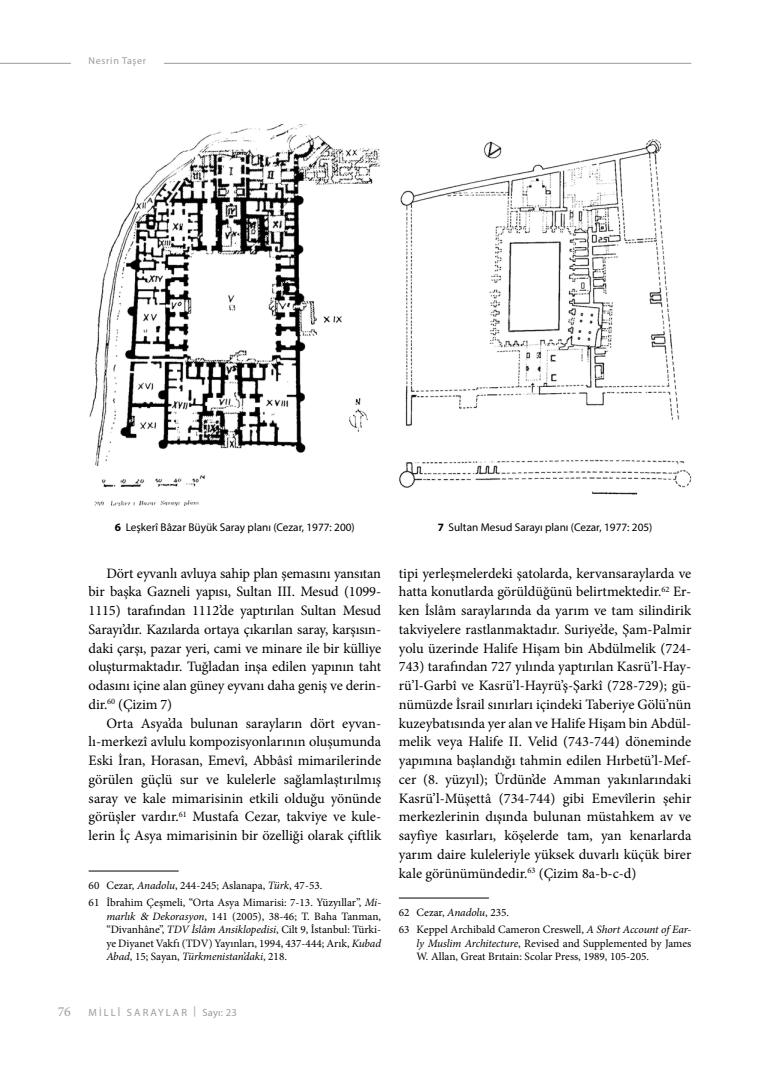
<style>
.page{position:relative;width:780px;height:1081px;background:#fff}
.page>*{position:absolute;margin:0;border:0;box-sizing:border-box;transform-origin:0 0}
.t1{font:14.38px/18.8px "Minion Pro";color:#000;text-align:justify}
.t2{font:13.75px "Minion Pro";color:#9c9b9b}
.t3{font:11.25px/13.5px "Minion Pro";color:#000}
.t4{font:11.25px "Myriad Pro";color:#000}
.t5{font:10.5px "Myriad Pro";letter-spacing:.2em;color:#9c9b9b}
.t6{font:10px "Myriad Pro";letter-spacing:.07em;color:#9c9b9b}
.s1{font-weight:700}
.s2{font-style:italic}
</style>
<div class="page">
<hr style="left:164px;top:63px;width:527px;height:1px;background:#9c9b9b">
<hr style="left:0;top:63px;width:71px;height:1px;background:#9c9b9b">
<hr style="left:89px;top:870px;width:90px;height:1px;background:#000">
<hr style="left:399px;top:897px;width:90px;height:1px;background:#000">
<img style="left:89px;top:124px;width:291px;height:382px">
<img style="left:399px;top:139px;width:292px;height:356px">
<p class="t6" style="left:89px;top:54px;width:59px">Nesrin Taşer</p>
<p class="t4" style="left:115px;top:520px;width:241px"><span class="s1">6</span> Leşkerî Bâzar Büyük Saray planı (Cezar, 1977: 200)</p>
<p class="t4" style="left:438px;top:520px;width:216px"><span class="s1">7</span> Sultan Mesud Sarayı planı (Cezar, 1977: 205)</p>
<p class="t1" style="left:89px;top:563px;width:294px;text-indent:18px">Dört eyvanlı avluya sahip plan şemasını yansıtan bir başka Gazneli yapısı, Sultan III. Mesud (1099- 1115) tarafından 1112’de yaptırılan Sultan Mesud Sarayı’dır. Kazılarda ortaya çıkarılan saray, karşısın&shy;daki çarşı, pazar yeri, cami ve minare ile bir külliye oluşturmaktadır. Tuğladan inşa edilen yapının taht odasını içine alan güney eyvanı daha geniş ve derin&shy;dir.<sup>60</sup> (Çizim 7)</p>
<p class="t1" style="left:89px;top:713px;width:294px;text-indent:18px">Orta Asya’da bulunan sarayların dört eyvan&shy;lı-merkezî avlulu kompozisyonlarının oluşumunda Eski İran, Horasan, Emevî, Abbâsî mimarilerinde görülen güçlü sur ve kulelerle sağlamlaştırılmış saray ve kale mimarisinin etkili olduğu yönünde görüşler vardır.<sup>61</sup> Mustafa Cezar, takviye ve kule&shy;lerin İç Asya mimarisinin bir özelliği olarak çiftlik</p>
<p class="t3" style="left:89px;top:876px;width:294px;line-height:17.8px">60 Cezar, <span class="s2">Anadolu</span>, 244-245; Aslanapa, <span class="s2">Türk</span>, 47-53.<br>61 İbrahim Çeşmeli, “Orta Asya Mimarisi: 7-13. Yüzyıllar”, <span class="s2">Mi-</span></p>
<p class="t3" style="left:106px;top:909px;width:276px;text-align:justify"><span class="s2">marlık</span> <span class="s2">&amp;</span> <span class="s2">Dekorasyon</span>, 141 (2005), 38-46; T. Baha Tanman, “Divanhâne”, <span class="s2">TDV İslâm Ansiklopedisi</span>, Cilt 9, İstanbul: Türki&shy;ye Diyanet Vakfı (TDV) Yayınları, 1994, 437-444; Arık, <span class="s2">Kubad Abad</span>, 15; Sayan, <span class="s2">Türkmenistan’daki</span>, 218.</p>
<p class="t2" style="left:58px;top:1003px;width:15px">76</p>
<p class="t5" style="left:89px;top:1006px;width:150px">MİLLÎ SARAYLAR | Sayı: 23</p>
<p class="t1" style="left:399px;top:563px;width:294px">tipi yerleşmelerdeki şatolarda, kervansaraylarda ve hatta konutlarda görüldüğünü belirtmektedir.<sup>62</sup> Er&shy;ken İslâm saraylarında da yarım ve tam silindirik takviyelere rastlanmaktadır. Suriye’de, Şam-Palmir yolu üzerinde Halife Hişam bin Abdülmelik (724- 743) tarafından 727 yılında yaptırılan Kasrü’l-Hay&shy;rü’l-Garbî ve Kasrü’l-Hayrü’ş-Şarkî (728-729); gü&shy;nümüzde İsrail sınırları içindeki Taberiye Gölü’nün kuzeybatısında yer alan ve Halife Hişam bin Abdül&shy;melik veya Halife II. Velid (743-744) döneminde yapımına başlandığı tahmin edilen Hırbetü’l-Mef&shy;cer (8. yüzyıl); Ürdün’de Amman yakınlarındaki Kasrü’l-Müşettâ (734-744) gibi Emevîlerin şehir merkezlerinin dışında bulunan müstahkem av ve sayfiye kasırları, köşelerde tam, yan kenarlarda yarım daire kuleleriyle yüksek duvarlı küçük birer kale görünümündedir.<sup>63</sup> (Çizim 8a-b-c-d)</p>
<p class="t3" style="left:399px;top:903px;width:294px;line-height:17.8px">62 Cezar, <span class="s2">Anadolu</span>, 235.<br>63 Keppel Archibald Cameron Creswell, <span class="s2">A Short Account of Ear-</span></p>
<p class="t3" style="left:416px;top:936px;width:276px"><span class="s2">ly Muslim Architecture</span>, Revised and Supplemented by James<br>W. Allan, Great Brıtain: Scolar Press, 1989, 105-205.</p>
</div>
